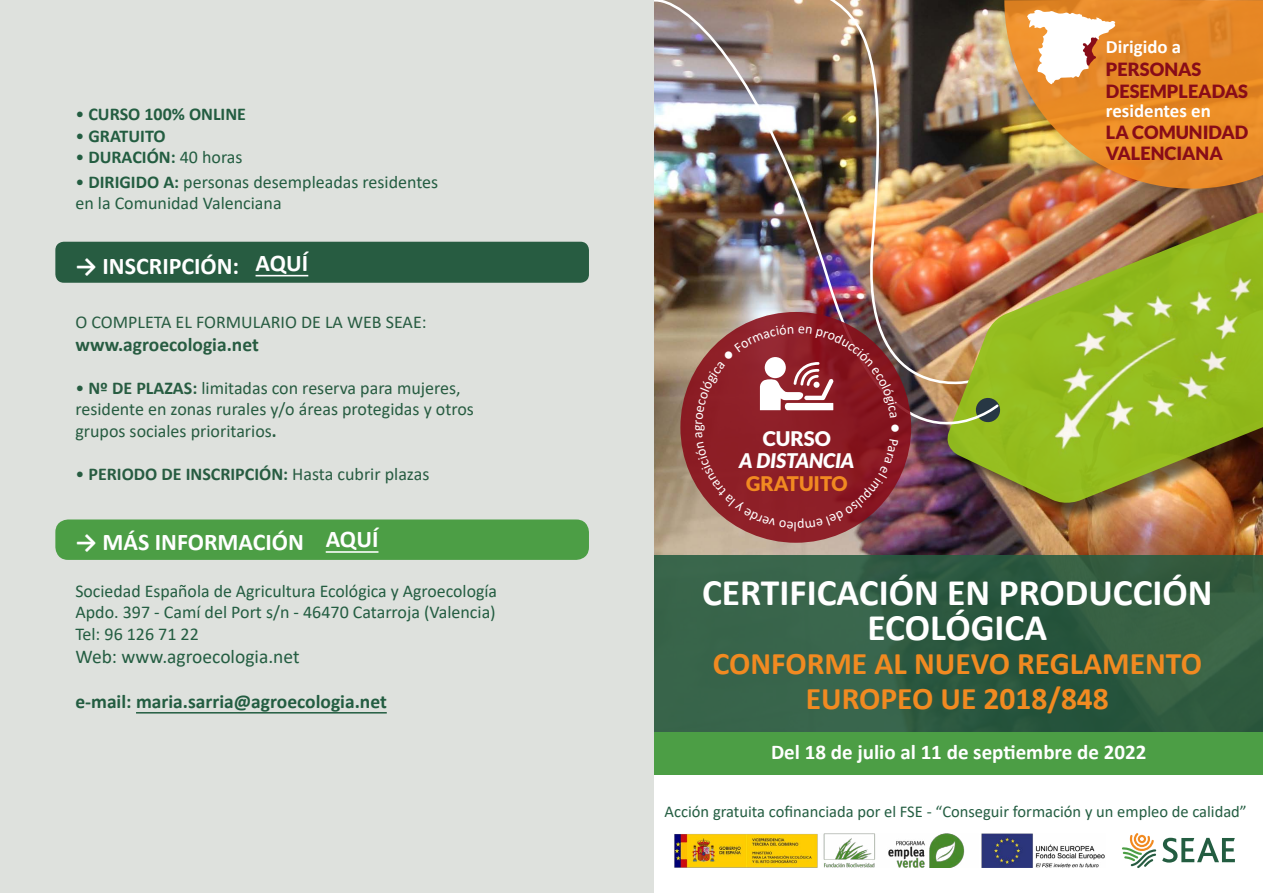
<style>
.page{position:relative;width:1263px;height:893px;background:#fff}
.page>*{position:absolute;margin:0;border:0;box-sizing:border-box;transform-origin:0 0}
.t1{font:700 37.5px/34.5px "Calibri";color:#fff;text-align:center}
.t2{font:700 31.5px/34.5px "Calibri";color:#f18a21;text-align:center}
.t3{font:700 24px "Calibri";color:#fff}
.t4{font:700 21px "Calibri";color:#fff}
.t5{font:italic 900 20.1px "Lato";color:#fff}
.t6{font:900 20.1px "Lato";color:#f18a21}
.t7{font:900 20.1px "Lato";color:#fff}
.t8{font:700 19.5px "Calibri";color:#235d41}
.t9{font:19.5px "Calibri";color:#235d41}
.t10{font:700 19.5px "Calibri";color:#275c41}
.t11{font:700 18.9px "Calibri";color:#fff}
.t12{font:900 18.15px/21.5px "Lato";color:#880c18}
.t13{font:18px/21.6px "Calibri";color:#235d41}
.t14{font:18px/21.6px "Calibri";color:#275c41}
.t15{font:700 18px "Calibri";color:#235d41}
.t16{font:700 18px "Calibri";color:#275c41}
.t17{font:16.5px "Calibri";color:#235d41}
.s1{font-weight:400}
.s2{font-weight:700}
</style>
<div class="page">
<img style="left:653px;top:196px;width:610px;height:359px">
<div style="left:950px;top:215px;width:313px;height:306px;background:#000;opacity:.58"></div>
<img style="left:947px;top:208px;width:316px;height:300px">
<svg style="left:1000px;top:396px;width:2px;height:28px"></svg>
<img style="left:653px;top:0;width:347px;height:492px">
<div style="left:652px;top:555px;width:611px;height:217px;background:linear-gradient(to right,#37644c,#2d583c)"></div>
<img style="left:674px;top:833px;width:431px;height:35px">
<svg style="left:1122px;top:833px;width:34px;height:35px"></svg>
<svg style="left:1162px;top:838px;width:73px;height:25px"></svg>
<div style="left:654px;top:732px;width:609px;height:43px;background:#4c9e45"></div>
<div style="left:997px;top:0;width:266px;height:196px;background:#000;opacity:.13"></div>
<img style="left:1004px;top:0;width:259px;height:189px">
<svg style="left:1027px;top:10px;width:88px;height:74px"></svg>
<div style="left:0;top:0;width:653px;height:893px;background:#dee1dd"></div>
<div style="left:55px;top:242px;width:534px;height:41px;background:#275c41;border-radius:9px"></div>
<div style="left:55px;top:519px;width:534px;height:41px;background:#4c9e45;border-radius:13px"></div>
<hr style="left:256px;top:275px;width:52px;height:1px;background:#fff">
<hr style="left:326px;top:551px;width:52px;height:2px;background:#fff">
<hr style="left:136px;top:712px;width:251px;height:1px;background:#235d41">
<svg style="left:680px;top:312px;width:231px;height:231px;background:#8c1e27"></svg>
<svg style="left:695px;top:324px;width:204px;height:207px;background:#912f36"></svg>
<p class="t15" style="left:75px;top:101px;width:172px"><span class="s1">•</span> CURSO 100% ONLINE</p>
<p class="t15" style="left:75px;top:123px;width:92px"><span class="s1">•</span> GRATUITO</p>
<p class="t15" style="left:75px;top:144px;width:169px"><span class="s1">•</span> DURACIÓN: <span class="s1">40 horas</span></p>
<p class="t13" style="left:75px;top:171px;width:364px">• <span class="s2">DIRIGIDO A:</span> personas desempleadas residentes en la Comunidad Valenciana</p>
<h3 class="t3" style="left:75px;top:249px;width:234px">→ INSCRIPCIÓN: AQUÍ</h3>
<p class="t14" style="left:75px;top:311px;width:353px">O COMPLETA EL FORMULARIO DE LA WEB SEAE:</p>
<p class="t10" style="left:75px;top:331px;width:185px">www.agroecologia.net</p>
<p class="t14" style="left:75px;top:377px;width:400px">• <span class="s2">Nº DE PLAZAS:</span> limitadas con reserva para mujeres, residente en zonas rurales y/o áreas protegidas y otros grupos sociales prioritarios<span class="s2">.</span></p>
<p class="t16" style="left:75px;top:461px;width:356px"><span class="s1">•</span> PERIODO DE INSCRIPCIÓN: <span class="s1">Hasta cubrir plazas</span></p>
<h3 class="t3" style="left:75px;top:526px;width:305px">→ MÁS INFORMACIÓN AQUÍ</h3>
<p class="t13" style="left:75px;top:579px;width:423px;text-align:justify">Sociedad Española de Agricultura Ecológica y Agroecología Apdo. 397 - Camí del Port s/n - 46470 Catarroja (Valencia)<br>Tel: 96 126 71 22</p>
<p class="t9" style="left:75px;top:643px;width:226px">Web: www.agroecologia.net</p>
<p class="t8" style="left:75px;top:688px;width:313px">e-mail: maria.sarria@agroecologia.net</p>
<p class="t7" style="left:763px;top:426px;width:70px">CURSO</p>
<p class="t5" style="left:739px;top:449px;width:116px">A DISTANCIA</p>
<p class="t6" style="left:746px;top:472px;width:103px">GRATUITO</p>
<p class="t11" style="left:1106px;top:33px;width:77px">Dirigido a</p>
<p class="t12" style="left:1106px;top:58px;width:144px">PERSONAS<br>DESEMPLEADAS</p>
<p class="t11" style="left:1106px;top:98px;width:106px">residentes en</p>
<p class="t12" style="left:1106px;top:121px;width:144px">LA COMUNIDAD<br>VALENCIANA</p>
<h1 class="t1" style="left:702px;top:575px;width:512px">CERTIFICACIÓN EN PRODUCCIÓN<br>ECOLÓGICA</h1>
<h2 class="t2" style="left:713px;top:646px;width:491px">CONFORME AL NUEVO REGLAMENTO<br>EUROPEO UE 2018/848</h2>
<p class="t4" style="left:771px;top:738px;width:377px">Del 18 de julio al 11 de septiembre de 2022</p>
<p class="t17" style="left:665px;top:800px;width:584px">Acción gratuita cofinanciada por el FSE - “Conseguir formación y un empleo de calidad”</p>
</div>
